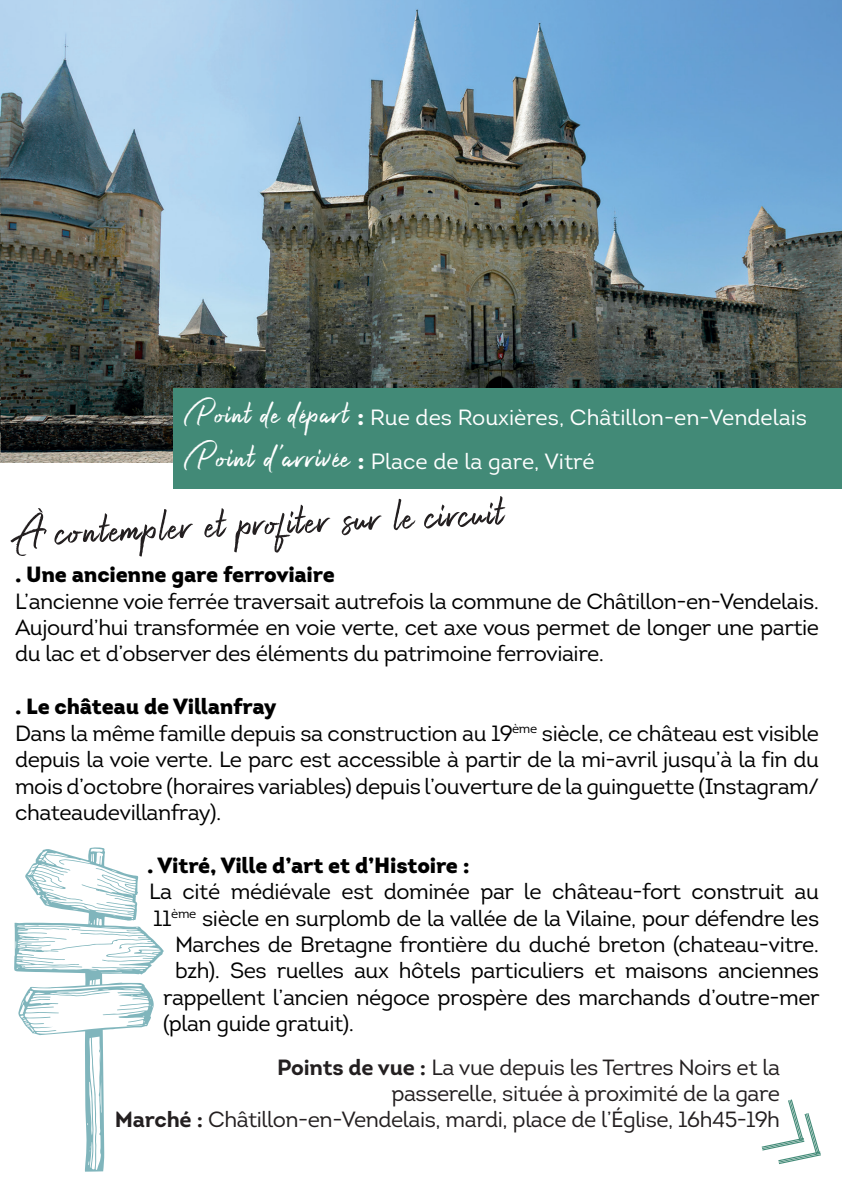
<style>
.page{position:relative;width:842px;height:1191px;background:#fff}
.page>*{position:absolute;margin:0;border:0;box-sizing:border-box;transform-origin:0 0}
.t1{font:56px "Harista";color:#231f20}
.t2{font:22px/26.4px "Intro";letter-spacing:-.02em;color:#000;text-align:justify}
.t3{font:22px/26.4px "Intro";letter-spacing:-.02em;color:#231f20;text-align:right}
.t4{font:22px/44.8px "Intro";color:#fff}
.t5{font:900 22px "Intro";letter-spacing:-.01em;color:#000}
.s1{font-family:"Harista";font-size:42px}
.s2{font-style:inherit}
.s3{font-family:"Harista";font-size:44px}
.s4{font-weight:900}
.s5{font-weight:700}
</style>
<div class="page">
<svg style="left:14px;top:847px;width:150px;height:324px"></svg>
<img style="left:0;top:0;width:842px;height:462px">
<div style="left:174px;top:388px;width:668px;height:101px;background:#428a77"></div>
<svg style="left:761px;top:1099px;width:60px;height:65px"></svg>
<p class="t4" style="left:185px;top:395px;width:623px"><span class="s1">Point de départ</span> <span class="s2">:</span> Rue des Rouxières, Châtillon-en-Vendelais<br><span class="s3">Point d'arrivée</span> <span class="s2">:</span> Place de la gare, Vitré</p>
<h1 class="t1" style="left:15px;top:496px;width:491px;rotate:-2deg">À contempler et profiter sur le circuit</h1>
<p class="t5" style="left:15px;top:560px;width:321px">. Une ancienne gare ferroviaire</p>
<p class="t2" style="left:15px;top:588px;width:806px">L’ancienne voie ferrée traversait autrefois la commune de Châtillon-en-Vendelais.<br>Aujourd’hui transformée en voie verte, cet axe vous permet de longer une partie du lac et d’observer des éléments du patrimoine ferroviaire.</p>
<p class="t2" style="left:15px;top:693px;width:806px;text-align:left"><span class="s4">. Le château de Villanfray<br></span>Dans la même famille depuis sa construction au 19<sup>ème</sup> siècle, ce château est visible depuis la voie verte. Le parc est accessible à partir de la mi-avril jusqu’à la fin du mois d’octobre (horaires variables) depuis l’ouverture de la guinguette (Instagram/ chateaudevillanfray).</p>
<p class="t5" style="left:147px;top:850px;width:324px">. Vitré, Ville d’art et d’Histoire :</p>
<p class="t2" style="left:149px;top:878px;width:671px">La cité médiévale est dominée par le château-fort construit au</p>
<p class="t2" style="left:153px;top:905px;width:668px">11<sup>ème</sup> siècle en surplomb de la vallée de la Vilaine, pour défendre les</p>
<p class="t2" style="left:175px;top:931px;width:645px">Marches de Bretagne frontière du duché breton (chateau-vitre.</p>
<p class="t2" style="left:175px;top:957px;width:645px">bzh). Ses ruelles aux hôtels particuliers et maisons anciennes</p>
<p class="t2" style="left:163px;top:984px;width:658px">rappellent l’ancien négoce prospère des marchands d’outre-mer</p>
<p class="t2" style="left:163px;top:1010px;width:193px">(plan guide gratuit).</p>
<p class="t3" style="left:115px;top:1053px;width:667px"><span class="s5">Points de vue :</span> La vue depuis les Tertres Noirs et la<br>passerelle, située à proximité de la gare<br><span class="s5">Marché :</span> Châtillon-en-Vendelais, mardi, place de l’Église, 16h45-19h</p>
</div>
